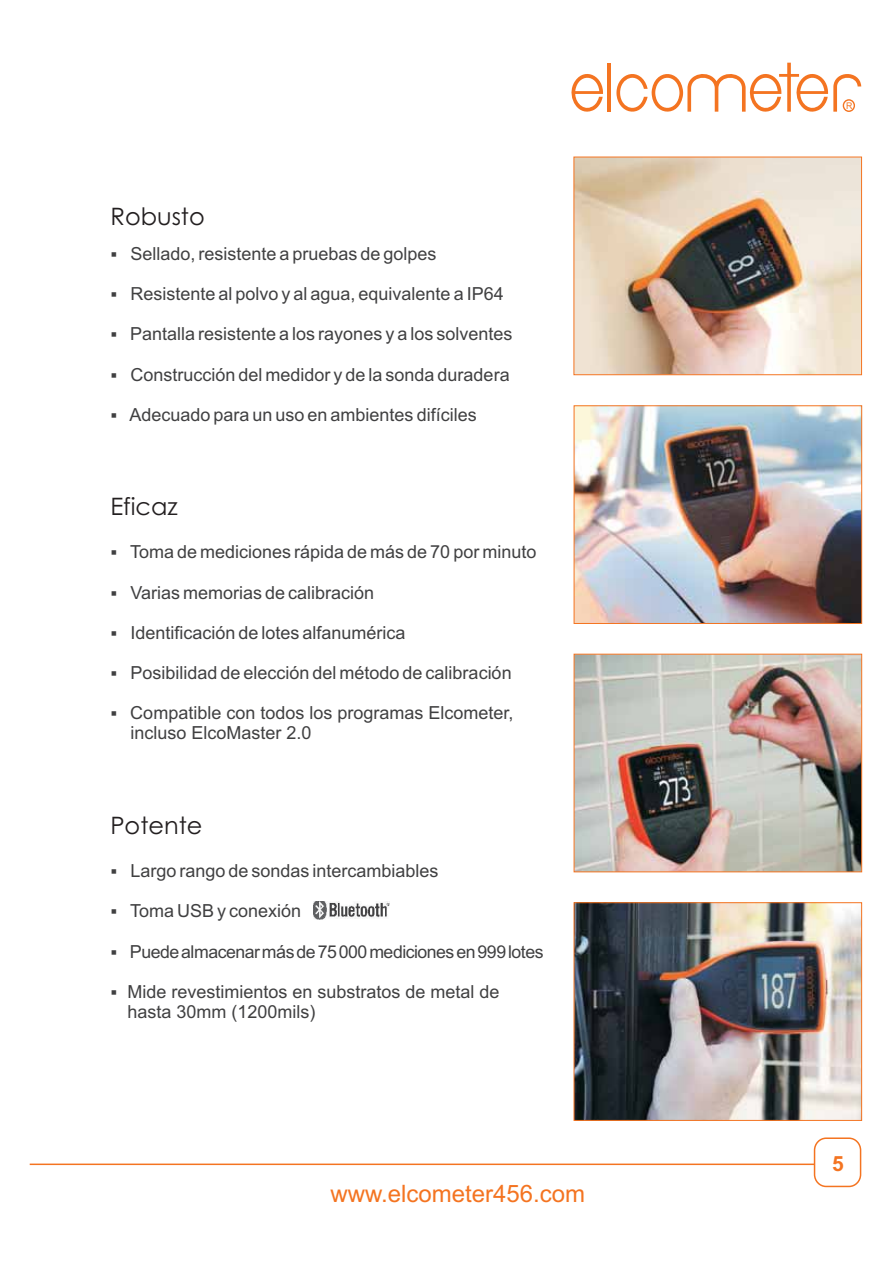
<style>
.page{position:relative;width:893px;height:1263px;background:#fff}
.page>*{position:absolute;margin:0;border:0;box-sizing:border-box;transform-origin:0 0}
.t1{font:24px "Century Gothic";color:#231f20}
.t2{font:24px "Arial";color:#f47421}
.t3{font:700 21px "Arial";color:#f47421}
.t4{font:18px/20.1px "Arial";color:#404041}
.t5{font:17.7px "Arial";letter-spacing:-.03em;color:#404041}
.t6{font:9.15px "Arial";color:#f47421;scale:.96 1}
.s1{font-size:18px}
</style>
<div class="page">
<hr style="left:607px;top:63px;width:4px;height:49px;background:#f47421">
<svg style="left:571px;top:74px;width:32px;height:38px"></svg>
<svg style="left:616px;top:63px;width:245px;height:49px"></svg>
<hr style="left:30px;top:1163px;width:863px;height:2px;background:#f47421">
<div style="left:839px;top:1137px;width:54px;height:49px;background:#fff"></div>
<div style="left:814px;top:1138px;width:47px;height:48px;background:#fff;border-radius:12px"></div>
<div style="left:814px;top:1137px;width:47px;height:50px;border:2px solid #f47421;border-radius:12px"></div>
<img style="left:574px;top:157px;width:288px;height:964px">
<img style="left:314px;top:901px;width:75px;height:18px">
<h1 class="t1" style="left:110px;top:208px;width:96px">Robusto</h1>
<p class="t4" style="left:130px;top:245px;width:308px">Sellado, resistente a pruebas de golpes</p>
<p class="t4" style="left:130px;top:286px;width:375px">Resistente al polvo y al agua, equivalente a IP64</p>
<p class="t4" style="left:130px;top:326px;width:384px">Pantalla resistente a los rayones y a los solventes</p>
<p class="t4" style="left:130px;top:366px;width:381px">Construcción del medidor y de la sonda duradera</p>
<p class="t4" style="left:129px;top:406px;width:349px">Adecuado para un uso en ambientes difíciles</p>
<h1 class="t1" style="left:110px;top:498px;width:69px">Eficaz</h1>
<p class="t4" style="left:130px;top:544px;width:408px">Toma de mediciones rápida de más de 70 por minuto</p>
<p class="t4" style="left:130px;top:584px;width:245px">Varias memorias de calibración</p>
<p class="t4" style="left:130px;top:624px;width:277px">Identificación de lotes alfanumérica</p>
<p class="t4" style="left:130px;top:664px;width:383px">Posibilidad de elección del método de calibración</p>
<p class="t4" style="left:130px;top:705px;width:385px">Compatible con todos los programas Elcometer, incluso ElcoMaster 2.0</p>
<h1 class="t1" style="left:110px;top:816px;width:94px">Potente</h1>
<p class="t4" style="left:130px;top:862px;width:310px">Largo rango de sondas intercambiables</p>
<p class="t4" style="left:130px;top:903px;width:173px">Toma USB y conexión</p>
<p class="t5" style="left:130px;top:945px;width:415px"><span class="s1">P</span>uede almacenar m<span class="s1">á</span>s de 75 000 mediciones en 999 lotes</p>
<p class="t4" style="left:127px;top:983px;width:374px">Mide revestimientos en substratos de metal de hasta 30mm (1200mils)</p>
<h1 class="t2" style="left:330px;top:1185px;width:256px">www.elcometer456.com</h1>
<p class="t6" style="left:846px;top:102px;width:8px">R</p>
<p class="t3" style="left:832px;top:1151px;width:13px">5</p>
</div>
